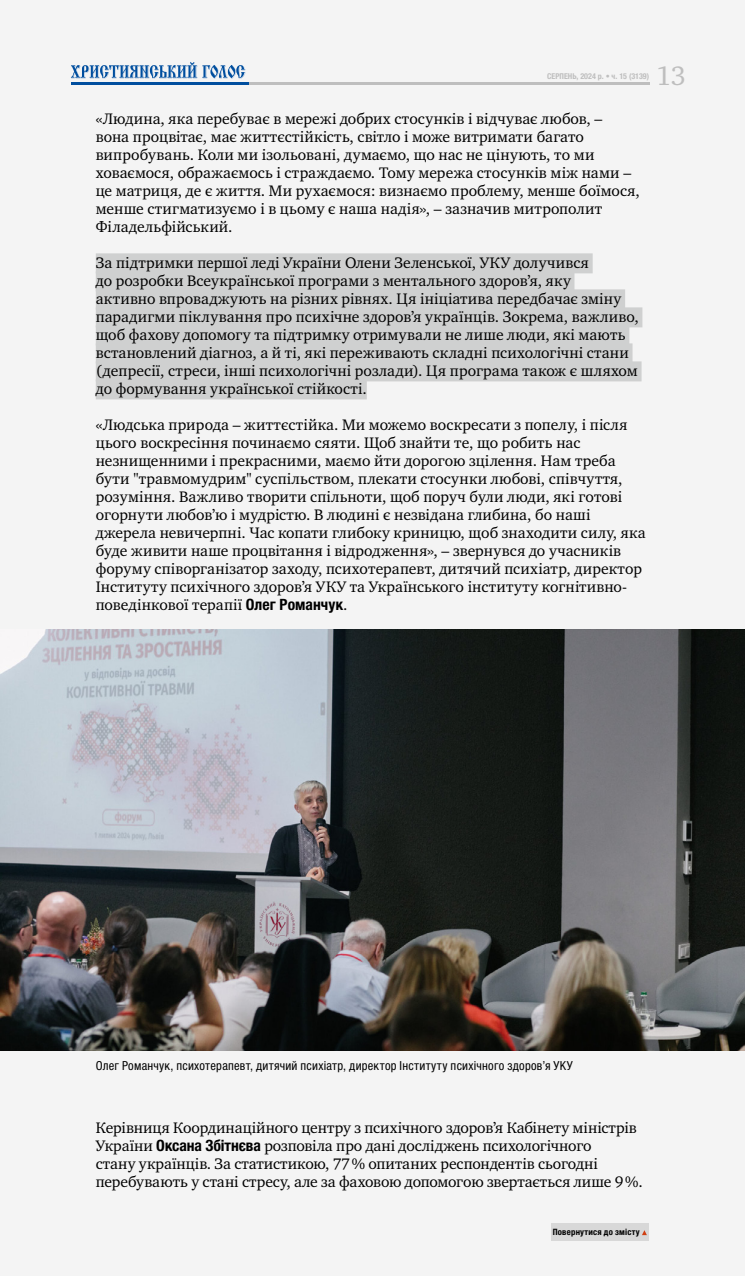
<style>
.page{position:relative;width:745px;height:1276px;background:#fff}
.page>*{position:absolute;margin:0;border:0;box-sizing:border-box;transform-origin:0 0}
.t1{font:27.38px "Charter C";color:#bebebe}
.t2{font:15.62px/18px "Charter C";letter-spacing:.005em;color:#000}
.t3{font:condensed 12.5px "Helvetica Neue LTCYR";letter-spacing:.02em;color:#000}
.t4{font:700 condensed 8.75px "Helvetica Neue LTCYR";letter-spacing:.03em;color:#000}
.t5{font:700 condensed 8px "Helvetica Neue LTCYR";color:#bebebe}
.s1{font-family:"Helvetica Neue LTCYR";font-weight:700;font-stretch:condensed}
</style>
<div class="page">
<div style="left:0;top:0;width:744px;height:1276px;background:#f4f4f4"></div>
<hr style="left:71px;top:82px;width:577px;height:3px;background:#bebebe">
<hr style="left:71px;top:82px;width:177px;height:3px;background:#004e9e">
<svg style="left:71px;top:62px;width:174px;height:17px"></svg>
<div style="left:550px;top:1222px;width:98px;height:18px;background:#d8d8d8"></div>
<svg style="left:642px;top:1230px;width:4px;height:5px"></svg>
<div style="left:96px;top:253px;width:496px;height:20px;background:#cfd0d0"></div>
<div style="left:96px;top:271px;width:478px;height:20px;background:#cfd0d0"></div>
<div style="left:96px;top:289px;width:528px;height:20px;background:#cfd0d0"></div>
<div style="left:96px;top:307px;width:546px;height:20px;background:#cfd0d0"></div>
<div style="left:96px;top:325px;width:533px;height:20px;background:#cfd0d0"></div>
<div style="left:96px;top:343px;width:536px;height:20px;background:#cfd0d0"></div>
<div style="left:96px;top:361px;width:545px;height:20px;background:#cfd0d0"></div>
<div style="left:96px;top:379px;width:270px;height:20px;background:#cfd0d0"></div>
<img style="left:0;top:629px;width:744px;height:422px">
<p class="t5" style="left:547px;top:71px;width:103px">серпень, 2024 р. • ч. 15 (3139)</p>
<p class="t2" style="left:96px;top:110px;width:545px">«Людина, яка перебуває в мережі добрих стосунків і відчуває любов, –<br>вона процвітає, має життєстійкість, світло і може витримати багато випробувань. Коли ми ізольовані, думаємо, що нас не цінують, то ми ховаємося, ображаємось і страждаємо. Тому мережа стосунків між нами – це матриця, де є життя. Ми рухаємося: визнаємо проблему, менше боїмося, менше стигматизуємо і в цьому є наша надія», – зазначив митрополит Філадельфійський.</p>
<p class="t2" style="left:96px;top:254px;width:544px">За підтримки першої леді України Олени Зеленської, УКУ долучився<br>до розробки Всеукраїнської програми з ментального здоров’я, яку<br>активно впроваджують на різних рівнях. Ця ініціатива передбачає зміну парадигми піклування про психічне здоров’я українців. Зокрема, важливо, щоб фахову допомогу та підтримку отримували не лише люди, які мають встановлений діагноз, а й ті, які переживають складні психологічні стани (депресії, стреси, інші психологічні розлади). Ця програма також є шляхом до формування української стійкості.</p>
<p class="t2" style="left:96px;top:416px;width:551px">«Людська природа – життєстійка. Ми можемо воскресати з попелу, і після цього воскресіння починаємо сяяти. Щоб знайти те, що робить нас незнищенними і прекрасними, маємо йти дорогою зцілення. Нам треба бути "травмомудрим" суспільством, плекати стосунки любові, співчуття, розуміння. Важливо творити спільноти, щоб поруч були люди, які готові огорнути любов’ю і мудрістю. В людині є незвідана глибина, бо наші джерела невичерпні. Час копати глибоку криницю, щоб знаходити силу, яка буде живити наше процвітання і відродження», – звернувся до учасників форуму співорганізатор заходу, психотерапевт, дитячий психіатр, директор Інституту психічного здоров’я УКУ та Українського інституту когнітивно&shy;поведінкової терапії <span class="s1">Олег Романчук</span>.</p>
<h1 class="t1" style="left:656px;top:61px;width:31px">13</h1>
<p class="t3" style="left:96px;top:1059px;width:478px">Олег Романчук, психотерапевт, дитячий психіатр, директор Інституту психічного здоров’я УКУ</p>
<p class="t2" style="left:96px;top:1118px;width:548px">Керівниця Координаційного центру з психічного здоров’я Кабінету міністрів України <span class="s1">Оксана Збітнєва</span> розповіла про дані досліджень психологічного<br>стану українців. За статистикою, 77% опитаних респондентів сьогодні перебувають у стані стресу, але за фаховою допомогою звертається лише 9%.</p>
<p class="t4" style="left:552px;top:1227px;width:88px">Повернутися до змісту</p>
</div>
